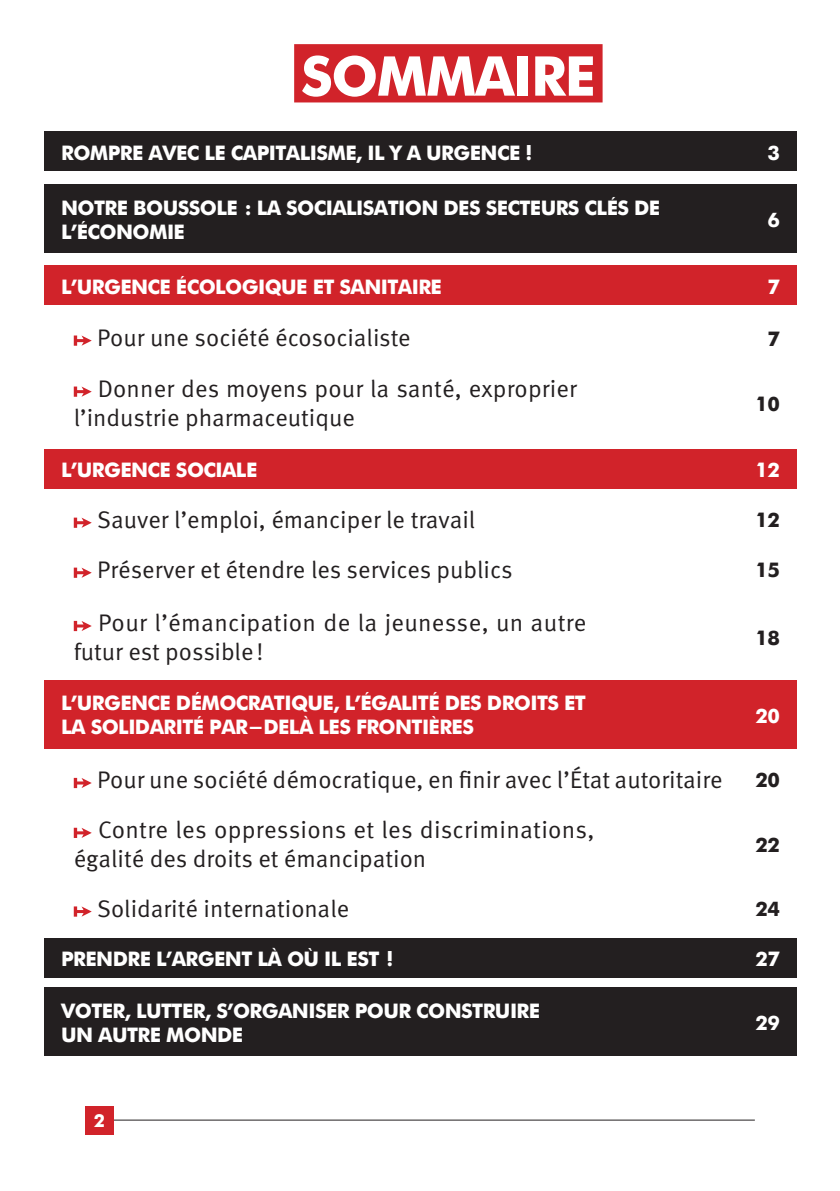
<style>
.page{position:relative;width:840px;height:1191px;background:#fff}
.page>*{position:absolute;margin:0;border:0;box-sizing:border-box;transform-origin:0 0}
.t1{font:700 54.8px "Futura";color:#fff}
.t2{font:24px/49.8px "Meta Pro";color:#231f20}
.t3{font:700 20px "Futura";letter-spacing:-.03em;color:#fff}
.t4{font:700 20px "Futura";letter-spacing:-.03em;color:#231f20}
.t5{font:700 18px "Futura";color:#fff}
</style>
<div class="page">
<hr style="left:85px;top:1119px;width:669px;height:1px;background:#231f20">
<div style="left:85px;top:1106px;width:28px;height:28px;background:#d1232a"></div>
<div style="left:294px;top:44px;width:308px;height:58px;background:#d1232a"></div>
<div style="left:44px;top:131px;width:752px;height:40px;background:#231f20"></div>
<div style="left:44px;top:184px;width:752px;height:68px;background:#231f20"></div>
<div style="left:44px;top:265px;width:752px;height:40px;background:#d1232a"></div>
<svg style="left:74px;top:335px;width:18px;height:11px"></svg>
<svg style="left:74px;top:386px;width:18px;height:11px"></svg>
<div style="left:44px;top:449px;width:752px;height:39px;background:#d1232a"></div>
<svg style="left:74px;top:517px;width:18px;height:11px"></svg>
<svg style="left:74px;top:567px;width:18px;height:11px"></svg>
<svg style="left:74px;top:621px;width:18px;height:10px"></svg>
<div style="left:44px;top:680px;width:752px;height:69px;background:#d1232a"></div>
<svg style="left:74px;top:778px;width:18px;height:10px"></svg>
<svg style="left:74px;top:827px;width:18px;height:11px"></svg>
<svg style="left:74px;top:906px;width:18px;height:10px"></svg>
<div style="left:44px;top:937px;width:752px;height:40px;background:#231f20"></div>
<div style="left:44px;top:988px;width:752px;height:68px;background:#231f20"></div>
<h1 class="t1" style="left:301px;top:36px;width:38px">SOMMAIRE</h1>
<p class="t3" style="left:61px;top:138px;width:472px">ROMPRE AVEC LE CAPITALISME, IL Y A URGENCE !</p>
<p class="t3" style="left:61px;top:193px;width:31px">NOTR</p>
<p class="t3" style="left:117px;top:193px;width:44px">E BOUSSOLE</p>
<p class="t3" style="left:245px;top:193px;width:55px">: LA SOCIALISATION</p>
<p class="t3" style="left:443px;top:193px;width:55px">DES SECTEURS</p>
<p class="t3" style="left:584px;top:193px;width:74px">CLÉS DE</p>
<p class="t3" style="left:61px;top:217px;width:42px">L’ÉCONOMIE</p>
<p class="t3" style="left:61px;top:272px;width:30px">L’URGENCE</p>
<p class="t3" style="left:176px;top:272px;width:25px">ÉCOLOGI</p>
<p class="t3" style="left:264px;top:272px;width:87px">QUE ETSANITAIRE</p>
<p class="t2" style="left:97px;top:313px;width:481px;line-height:51px">Pour une société écosocialiste<br>Donner des moyens pour la santé, exproprier</p>
<p class="t2" style="left:74px;top:393px;width:282px">l’industrie pharmaceutique</p>
<p class="t3" style="left:61px;top:455px;width:30px">L’URGENCE</p>
<p class="t3" style="left:176px;top:455px;width:13px">SOCIALE</p>
<p class="t2" style="left:97px;top:495px;width:416px">Sauver l’emploi, émanciper le travail<br>Préserver et étendre les services publics</p>
<p class="t2" style="left:74px;top:609px;width:514px;line-height:28.8px;text-indent:24px">Pour l’émancipation de la jeunesse, un autre futur est possible!</p>
<p class="t3" style="left:61px;top:688px;width:30px">L’URGENCE</p>
<p class="t3" style="left:176px;top:688px;width:40px">DÉMOCRATI</p>
<p class="t3" style="left:291px;top:688px;width:93px">QUE, L’ÉGALIT</p>
<p class="t3" style="left:428px;top:688px;width:86px">É DES DROITS</p>
<p class="t3" style="left:564px;top:688px;width:11px">ET</p>
<p class="t3" style="left:61px;top:712px;width:12px">LASOLI</p>
<p class="t3" style="left:135px;top:712px;width:27px">DARIT</p>
<p class="t3" style="left:193px;top:712px;width:30px">É PAR</p>
<p class="t3" style="left:247px;top:712px;width:83px">-DELÀ LES</p>
<p class="t3" style="left:356px;top:712px;width:24px">FRONTI</p>
<p class="t3" style="left:428px;top:712px;width:23px">ÈRES</p>
<p class="t2" style="left:97px;top:755px;width:626px">Pour une société démocratique, en finir avec l’État autoritaire<br>Contre les oppressions et les discriminations,</p>
<p class="t2" style="left:97px;top:834px;width:330px;text-indent:-23px">égalité des droits et émancipation<br>Solidarité internationale</p>
<p class="t3" style="left:61px;top:944px;width:26px">PREN</p>
<p class="t3" style="left:113px;top:944px;width:74px">DRE L’ARGENT</p>
<p class="t3" style="left:257px;top:944px;width:98px">LÀ OÙ IL EST</p>
<p class="t3" style="left:386px;top:944px;width:8px">!</p>
<p class="t3" style="left:61px;top:996px;width:14px">VOTER</p>
<p class="t3" style="left:125px;top:996px;width:24px">, LUTTER</p>
<p class="t3" style="left:205px;top:996px;width:42px">, S’ORGANISER</p>
<p class="t3" style="left:354px;top:996px;width:15px">POUR</p>
<p class="t3" style="left:416px;top:996px;width:14px">CONSTRUIRE</p>
<p class="t3" style="left:61px;top:1020px;width:51px">UN AUTRE</p>
<p class="t3" style="left:166px;top:1020px;width:18px">MON</p>
<p class="t3" style="left:217px;top:1020px;width:25px">DE</p>
<p class="t5" style="left:94px;top:1107px;width:13px">2</p>
<p class="t3" style="left:767px;top:138px;width:14px">3</p>
<p class="t3" style="left:767px;top:205px;width:14px">6</p>
<p class="t3" style="left:767px;top:272px;width:14px">7</p>
<p class="t4" style="left:767px;top:324px;width:14px">7</p>
<p class="t4" style="left:755px;top:389px;width:26px">10</p>
<p class="t3" style="left:755px;top:455px;width:26px">12</p>
<p class="t4" style="left:755px;top:505px;width:26px">12</p>
<p class="t4" style="left:755px;top:555px;width:26px">15</p>
<p class="t4" style="left:755px;top:623px;width:26px">18</p>
<p class="t3" style="left:755px;top:701px;width:26px">20</p>
<p class="t4" style="left:755px;top:765px;width:26px">20</p>
<p class="t4" style="left:755px;top:830px;width:26px">22</p>
<p class="t4" style="left:755px;top:894px;width:26px">24</p>
<p class="t3" style="left:755px;top:944px;width:26px">27</p>
<p class="t3" style="left:755px;top:1008px;width:26px">29</p>
</div>
